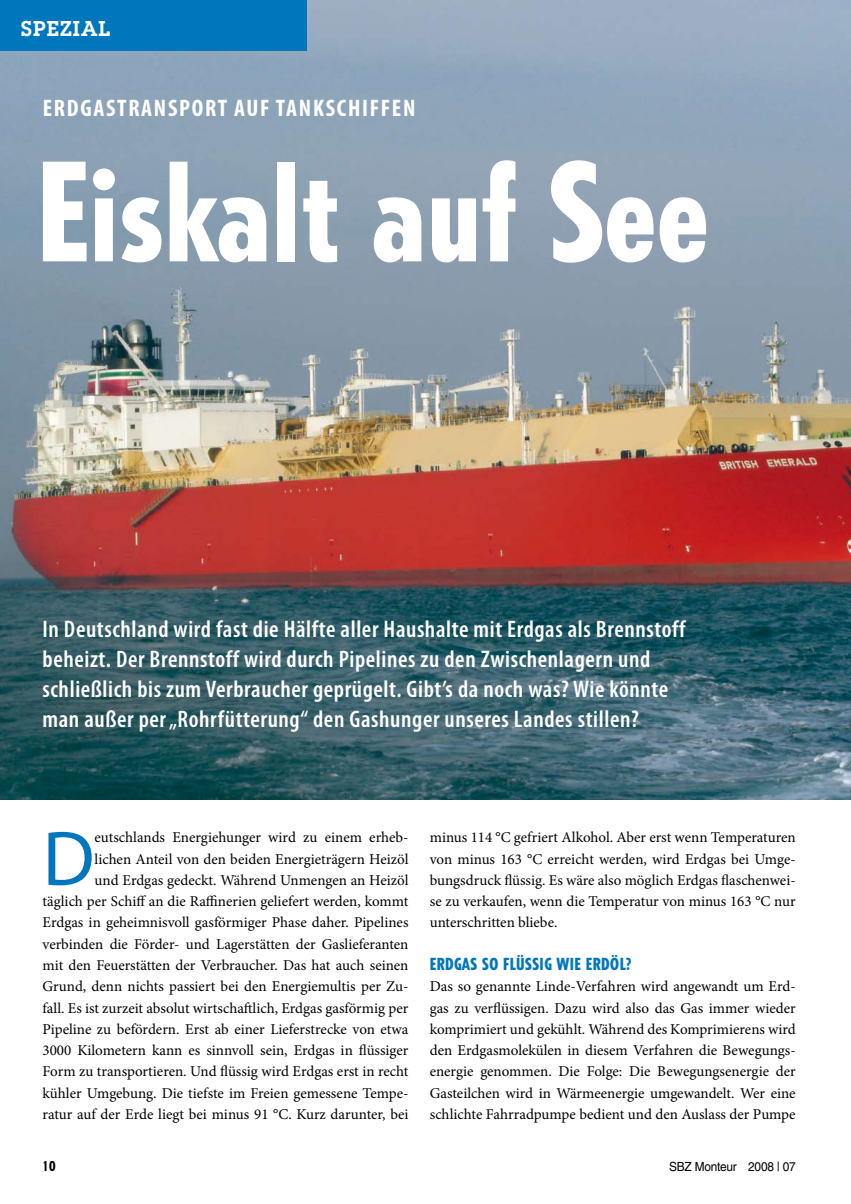
<style>
.page{position:relative;width:851px;height:1204px;background:#fff}
.page>*{position:absolute;margin:0;border:0;box-sizing:border-box;transform-origin:0 0}
.t1{font:800 condensed 135px "Tempo Std";color:#fff}
.t2{font:78.15px "Myriad Pro";color:#0076bd}
.t3{font:600 condensed 24px/30px "Myriad Pro";letter-spacing:.025em;color:#fff}
.t4{font:700 condensed 24px "Myriad Pro";letter-spacing:.07em;color:#fff}
.t5{font:600 21px "Lubalin Graph Std";letter-spacing:.05em;color:#fff}
.t6{font:800 condensed 16.5px "Tempo Std";letter-spacing:.03em;color:#0076bd}
.t7{font:15px/21.3px "Minion Pro";color:#000;text-align:justify}
.t8{font:800 condensed 13.5px "Tempo Std";color:#000}
.t9{font:12.6px "Helvetica LT Std";letter-spacing:-.02em;color:#000;scale:.94 1}
</style>
<div class="page">
<img style="left:0;top:0;width:850px;height:799px">
<div style="left:0;top:0;width:306px;height:51px;background:#0076bd"></div>
<h3 class="t5" style="left:21px;top:15px;width:91px">SPEZIAL</h3>
<h3 class="t4" style="left:43px;top:93px;width:374px">ERDGASTRANSPORT AUF TANKSCHIFFEN</h3>
<h1 class="t1" style="left:36px;top:127px;width:674px">EISKALT AUF SEE</h1>
<p class="t3" style="left:43px;top:614px;width:644px">In Deutschland wird fast die Hälfte aller Haushalte mit Erdgas als Brennstoff beheizt. Der Brennstoff wird durch Pipelines zu den Zwischenlagern und schließlich bis zum Verbraucher geprügelt. Gibt’s da noch was? Wie könnte man außer per „Rohrfütterung“ den Gashunger unseres Landes stillen?</p>
<p class="t7" style="left:43px;top:827px;width:367px;text-align:right">eutschlands Energiehunger wird zu einem erheb-<br>lichen Anteil von den beiden Energieträgern Heizöl<br>und Erdgas gedeckt. Während Unmengen an Heizöl<br>täglich per Schiff an die Raffinerien geliefert werden, kommt Erdgas in geheimnisvoll gasförmiger Phase daher. Pipelines verbinden die Förder- und Lagerstätten der Gaslieferanten mit den Feuerstätten der Verbraucher. Das hat auch seinen Grund, denn nichts passiert bei den Energiemultis per Zu&shy;fall. Es ist zurzeit absolut wirtschaftlich, Erdgas gasförmig per Pipeline zu befördern. Erst ab einer Lieferstrecke von etwa 3000 Kilometern kann es sinnvoll sein, Erdgas in flüssiger Form zu transportieren. Und flüssig wird Erdgas erst in recht kühler Umgebung. Die tiefste im Freien gemessene Tempe&shy;ratur auf der Erde liegt bei minus 91 °C. Kurz darunter, bei</p>
<h2 class="t2" style="left:43px;top:810px;width:54px">D</h2>
<p class="t7" style="left:429px;top:827px;width:367px">minus 114 °C gefriert Alkohol. Aber erst wenn Temperaturen von minus 163 °C erreicht werden, wird Erdgas bei Umge&shy;bungsdruck flüssig. Es wäre also möglich Erdgas flaschenwei&shy;se zu verkaufen, wenn die Temperatur von minus 163 °C nur unterschritten bliebe.</p>
<p class="t6" style="left:429px;top:953px;width:203px">ERDGAS SO FLÜSSIG WIE ERDÖL?</p>
<p class="t7" style="left:429px;top:975px;width:367px">Das so genannte Linde-Verfahren wird angewandt um Erd&shy;gas zu verflüssigen. Dazu wird also das Gas immer wieder komprimiert und gekühlt. Während des Komprimierens wird den Erdgasmolekülen in diesem Verfahren die Bewegungs&shy;energie genommen. Die Folge: Die Bewegungsenergie der Gasteilchen wird in Wärmeenergie umgewandelt. Wer eine schlichte Fahrradpumpe bedient und den Auslass der Pumpe</p>
<p class="t8" style="left:43px;top:1157px;width:14px">10</p>
<p class="t9" style="left:669px;top:1158px;width:136px">SBZ Monteur 2008 | 07</p>
</div>
